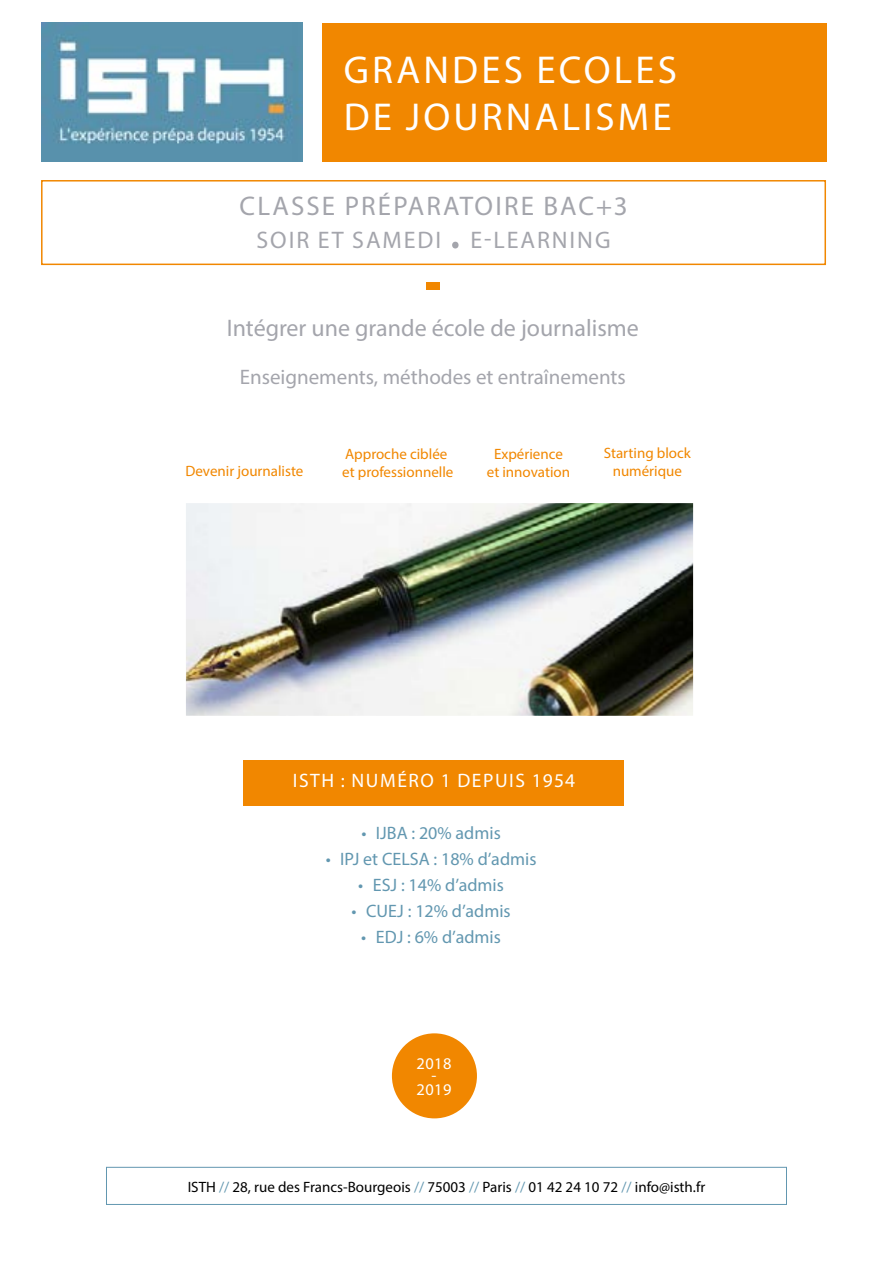
<style>
.page{position:relative;width:893px;height:1263px;background:#fff}
.page>*{position:absolute;margin:0;border:0;box-sizing:border-box;transform-origin:0 0}
.t1{font:54px "Myriad Pro";color:#a4a5ac}
.t2{font:39px/46.5px "Myriad Pro";letter-spacing:.08em;color:#fff}
.t3{font:27px "Myriad Pro";letter-spacing:.08em;color:#a4a5ac}
.t4{font:24px "Myriad Pro";color:#a4a5ac}
.t5{font:24px "Myriad Pro";letter-spacing:.08em;color:#a4a5ac}
.t6{font:21px "Myriad Pro";color:#a4a5ac}
.t7{font:19.5px "Myriad Pro";letter-spacing:.08em;color:#fff}
.t8{font:18px "Myriad Pro";color:#6297b0}
.t9{font:16.35px/13.4px "Myriad Pro";letter-spacing:.03em;color:#fff;text-align:center}
.t10{font:15px/18px "Myriad Pro";color:#f18700;text-align:center}
.t11{font:15px "Myriad Pro";color:#000}
.s1{color:#6297b0}
</style>
<div class="page">
<div style="left:106px;top:1167px;width:681px;height:37px;border:1px solid #6297b0"></div>
<div style="left:322px;top:23px;width:504px;height:139px;background:#f18700"></div>
<div style="left:244px;top:760px;width:380px;height:47px;background:#f18700"></div>
<div style="left:243px;top:806px;width:381px;height:162px;background:#fff"></div>
<div style="left:41px;top:180px;width:785px;height:85px;border:2px solid #f18700"></div>
<div style="left:426px;top:282px;width:13px;height:8px;background:#f18700"></div>
<div style="left:392px;top:1033px;width:85px;height:85px;background:#f18700;border-radius:50%"></div>
<img style="left:186px;top:503px;width:507px;height:213px">
<img style="left:41px;top:23px;width:262px;height:138px">
<h2 class="t2" style="left:344px;top:47px;width:335px">GRANDES ECOLES<br>DE JOURNALISME</h2>
<h3 class="t3" style="left:240px;top:189px;width:390px">CLASSE PRÉPARATOIRE BAC+3</h3>
<h3 class="t5" style="left:257px;top:225px;width:186px">SOIR ET SAMEDI</h3>
<h1 class="t1" style="left:449px;top:196px;width:13px">.</h1>
<h3 class="t5" style="left:470px;top:225px;width:142px">E-LEARNING</h3>
<h3 class="t4" style="left:227px;top:313px;width:414px">Intégrer une grande école de journalisme</h3>
<h3 class="t6" style="left:240px;top:364px;width:388px">Enseignements, méthodes et entraînements</h3>
<p class="t10" style="left:185px;top:462px;width:120px">Devenir journaliste</p>
<p class="t10" style="left:342px;top:444px;width:113px;text-align:left">Approche ciblée et professionnelle</p>
<p class="t10" style="left:604px;top:444px;width:89px">Starting block numérique</p>
<p class="t10" style="left:487px;top:444px;width:85px">Expérience et innovation</p>
<h3 class="t7" style="left:293px;top:769px;width:284px">ISTH : NUMÉRO 1 DEPUIS 1954</h3>
<p class="t8" style="left:361px;top:822px;width:141px">• IJBA : 20% admis</p>
<p class="t8" style="left:326px;top:848px;width:212px">• IPJ et CELSA : 18% d’admis</p>
<p class="t8" style="left:358px;top:874px;width:147px">• ESJ : 14% d’admis</p>
<p class="t8" style="left:351px;top:900px;width:161px">• CUEJ : 12% d’admis</p>
<p class="t8" style="left:361px;top:926px;width:141px">• EDJ : 6% d’admis</p>
<p class="t9" style="left:416px;top:1056px;width:37px">2018 -<br>2019</p>
<p class="t11" style="left:188px;top:1177px;width:519px">ISTH <span class="s1">//</span> 28, rue des Francs-Bourgeois <span class="s1">//</span> 75003 <span class="s1">//</span> Paris <span class="s1">//</span> 01 42 24 10 72 <span class="s1">//</span> info@isth.fr</p>
</div>
